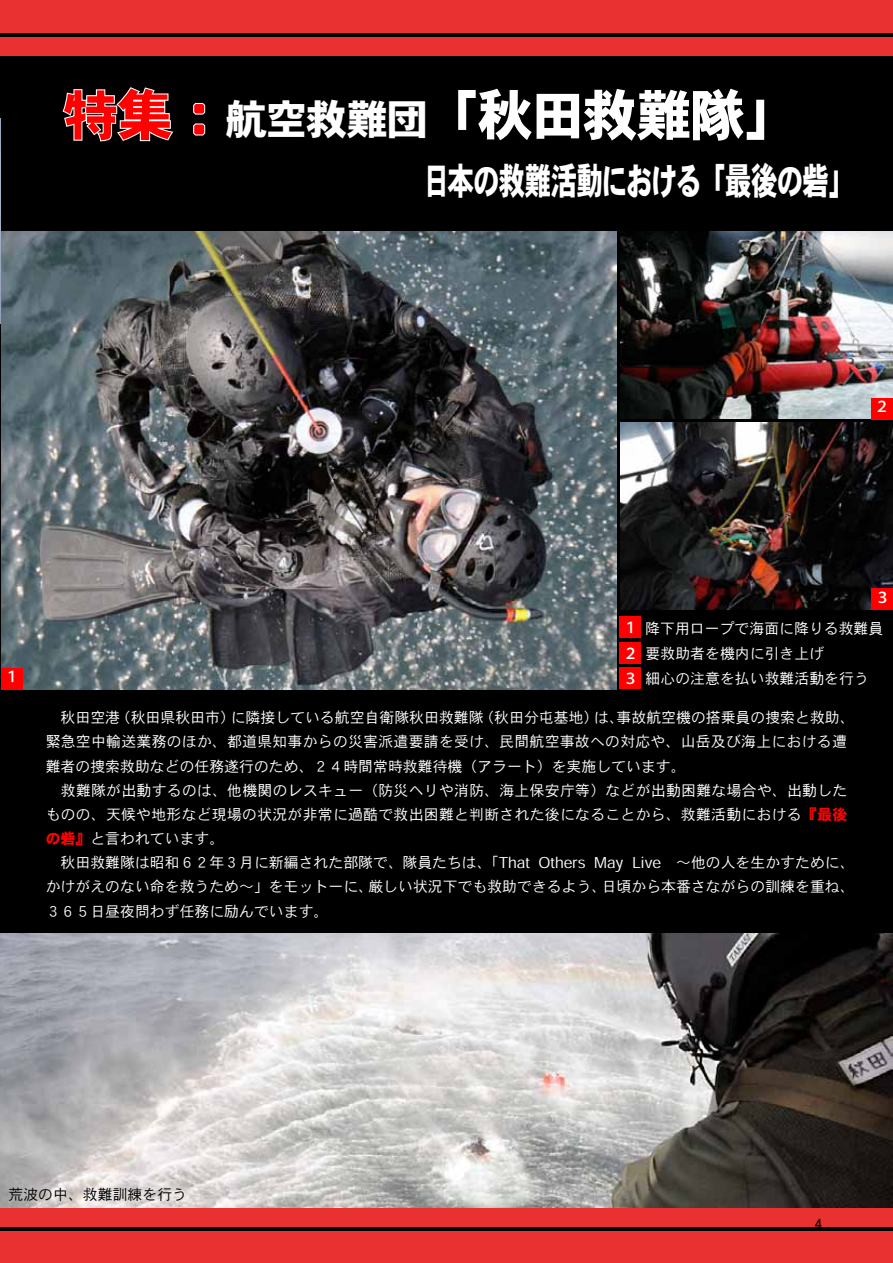
<style>
.page{position:relative;width:893px;height:1263px;background:#000}
.page>*{position:absolute;margin:0;border:0;box-sizing:border-box;transform-origin:0 0}
.t1{font:55.35px "HGS Heisei Kakugothictai W9";letter-spacing:-.05em;color:#fff}
.t2{font:55.35px "HGS Heisei Kakugothictai W9";color:#f00}
.t3{font:41.4px "HGS Heisei Kakugothictai W9";letter-spacing:-.035em;color:#fff}
.t4{font:37.2px "HGS Heisei Kakugothictai W9";letter-spacing:-.04em;color:#fff;scale:.71 1}
.t5{font:14.85px/24.2px "Heisei Kaku Go Std W3";color:#fff}
.t6{font:14.85px "Heisei Kaku Go Std W3";letter-spacing:.02em;color:#fff}
.t7{font:14.85px "Heisei Kaku Go Std W3";color:#000}
.t8{font:500 14.85px/26.2px "Koz Go Pro VI";color:#fff}
.t9{font:14.85px "MS P Gothic";color:#000}
.s1{font-family:"Heisei Kaku Go Std W9";color:#f00}
</style>
<div class="page">
<div style="left:0;top:0;width:893px;height:32px;background:#e83130"></div>
<div style="left:0;top:1232px;width:893px;height:31px;background:#e83130"></div>
<div style="left:0;top:1208px;width:893px;height:19px;background:#e83130"></div>
<img style="left:0;top:933px;width:893px;height:275px">
<svg style="left:62px;top:87px;width:112px;height:55px"></svg>
<svg style="left:193px;top:102px;width:13px;height:34px"></svg>
<img style="left:1px;top:232px;width:616px;height:457px">
<img style="left:620px;top:232px;width:272px;height:187px">
<img style="left:620px;top:422px;width:272px;height:187px">
<div style="left:0;top:37px;width:893px;height:19px;background:#e83130"></div>
<div style="left:1px;top:668px;width:21px;height:21px;background:#f00"></div>
<div style="left:871px;top:398px;width:21px;height:22px;background:#f00"></div>
<div style="left:872px;top:588px;width:21px;height:21px;background:#f00"></div>
<img style="left:0;top:119px;width:1px;height:205px">
<div style="left:620px;top:617px;width:21px;height:21px;background:#f00"></div>
<div style="left:620px;top:643px;width:21px;height:21px;background:#f00"></div>
<div style="left:620px;top:668px;width:21px;height:21px;background:#f00"></div>
<h1 class="t2" style="left:64px;top:87px;width:165px">特集：</h1>
<h2 class="t3" style="left:226px;top:98px;width:204px">航空救難団</h2>
<h1 class="t1" style="left:424px;top:87px;width:375px">「秋田救難隊「</h1>
<h3 class="t4" style="left:423px;top:162px;width:609px">日本の救難活動における「最後の砦「</h3>
<p class="t8" style="left:874px;top:394px;width:16px">２</p>
<p class="t8" style="left:5px;top:664px;width:16px">１</p>
<p class="t8" style="left:623px;top:615px;width:16px">１<br>２</p>
<p class="t8" style="left:623px;top:666px;width:16px">３</p>
<p class="t8" style="left:875px;top:585px;width:16px">３</p>
<p class="t5" style="left:645px;top:615px;width:240px;line-height:26px">降下用ロープで海面に降りる救難員要救助者を機内に引き上げ</p>
<p class="t5" style="left:646px;top:666px;width:225px">細心の注意を払い救難活動を行う</p>
<p class="t5" style="left:231px;top:705px;width:254px">に隣接している航空自衛隊秋田救難隊</p>
<p class="t5" style="left:617px;top:705px;width:240px">事故航空機の搭乗員の捜索と救助、</p>
<p class="t5" style="left:116px;top:705px;width:121px">（秋田県秋田市）</p>
<p class="t5" style="left:479px;top:705px;width:121px">（秋田分屯基地）</p>
<p class="t5" style="left:46px;top:705px;width:76px">　秋田空港</p>
<p class="t5" style="left:46px;top:730px;width:803px">緊急空中輸送業務のほか、都道県知事からの災害派遣要請を受け、民間航空事故への対応や、山岳及び海上における遭</p>
<p class="t5" style="left:46px;top:754px;width:641px">難者の捜索救助などの任務遂行のため、２４時間常時救難待機（アラート）を実施しています。</p>
<p class="t6" style="left:46px;top:780px;width:803px">　救難隊が出動するのは、他機関のレスキュー（防災ヘリや消防、海上保安庁等）などが出動困難な場合や、出動した</p>
<p class="t5" style="left:46px;top:802px;width:803px">ものの、天候や地形など現場の状況が非常に過酷で救出困難と判断された後になることから、救難活動における<span class="s1">『最後</span></p>
<p class="t5" style="left:46px;top:826px;width:180px"><span class="s1">の砦』</span>と言われています。</p>
<p class="t5" style="left:632px;top:850px;width:224px">Live　～他の人を生かすために、</p>
<p class="t5" style="left:594px;top:705px;width:31px">は、</p>
<p class="t5" style="left:46px;top:850px;width:486px">　秋田救難隊は昭和６２年３月に新編された部隊で、隊員たちは、「That</p>
<p class="t5" style="left:539px;top:850px;width:48px">Others</p>
<p class="t5" style="left:594px;top:850px;width:31px">May</p>
<p class="t5" style="left:46px;top:875px;width:329px">かけがえのない命を救うため～」をモットーに、<br>３６５日昼夜問わず任務に励んでいます。</p>
<p class="t5" style="left:368px;top:875px;width:240px">厳しい状況下でも救助できるよう、</p>
<p class="t5" style="left:602px;top:875px;width:254px">日頃から本番さながらの訓練を重ね、</p>
<p class="t7" style="left:9px;top:1185px;width:180px">荒波の中、救難訓練を行う</p>
<p class="t9" style="left:815px;top:1216px;width:9px">4</p>
</div>
